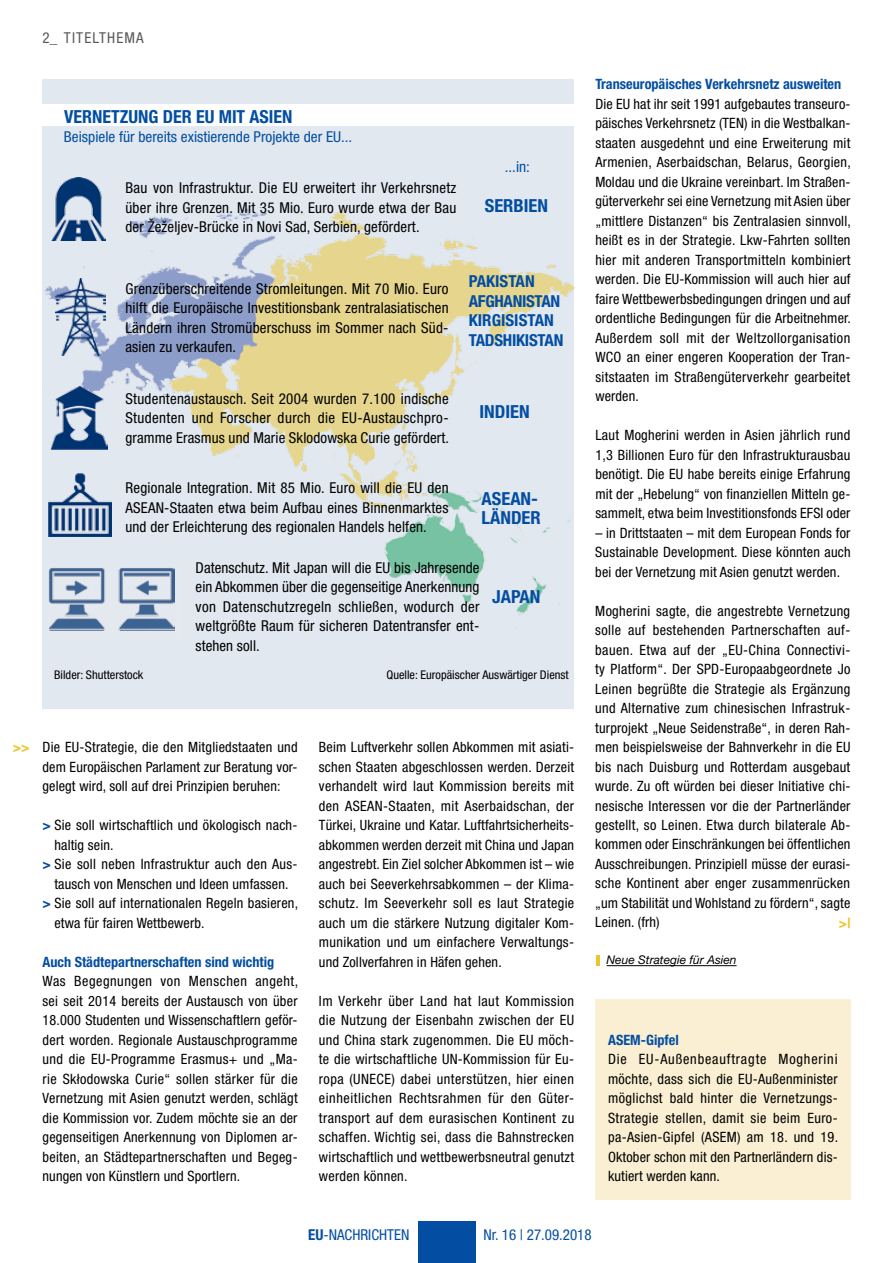
<style>
.page{position:relative;width:893px;height:1263px;background:#fff}
.page>*{position:absolute;margin:0;border:0;box-sizing:border-box;transform-origin:0 0}
.t1{font:700 condensed 18px/19.5px "Helvetica Neue LT";color:#034ea2}
.t2{font:700 condensed 16.5px/19.5px "Helvetica Neue LT";letter-spacing:-.015em;color:#034ea2}
.t3{font:condensed 15px/19.5px "Helvetica Neue LT";letter-spacing:.015em;color:#000;text-align:justify}
.t4{font:condensed 15px "Helvetica Neue LT";color:#034ea2}
.t5{font:condensed 15px "Helvetica Neue LT";letter-spacing:.08em;color:#58595b}
.t6{font:condensed 14.25px/19.5px "Helvetica Neue LT";letter-spacing:.015em;color:#000;text-align:justify}
.t7{font:700 condensed 14.25px "Helvetica Neue LT";color:#034ea2}
.t8{font:700 condensed 14.25px "Helvetica Neue LT";color:#edc52a}
.t9{font:condensed 12px "Helvetica Neue LT";color:#000}
.t10{font:italic 12px "Helvetica Neue LT";color:#000}
.s1{font-weight:700;color:#034ea2}
.s2{font-weight:700}
</style>
<div class="page">
<div style="left:418px;top:1221px;width:57px;height:42px;background:#034ea2"></div>
<div style="left:595px;top:999px;width:255px;height:201px;background:#faefd2"></div>
<hr style="left:607px;top:965px;width:130px;height:1px;background:#000">
<hr style="left:596px;top:955px;width:4px;height:11px;background:#edc52a">
<div style="left:43px;top:79px;width:531px;height:630px;background:#e1e8ef"></div>
<div style="left:23px;top:105px;width:562px;height:21px;background:#fff"></div>
<img style="left:42px;top:206px;width:532px;height:425px">
<img style="left:51px;top:177px;width:54px;height:64px">
<img style="left:55px;top:279px;width:50px;height:76px">
<img style="left:51px;top:386px;width:56px;height:64px">
<img style="left:49px;top:473px;width:63px;height:63px">
<div style="left:48px;top:567px;width:134px;height:73px;background:#e6e9ef"></div>
<img style="left:48px;top:568px;width:126px;height:63px">
<p class="t5" style="left:43px;top:29px;width:103px">2_ Titelthema</p>
<p class="t1" style="left:64px;top:106px;width:39px">Vernetzung</p>
<p class="t1" style="left:163px;top:106px;width:106px">der EU mit Asien</p>
<p class="t4" style="left:64px;top:128px;width:290px">Beispiele für bereits existierende Projekte der EU...</p>
<p class="t3" style="left:125px;top:178px;width:332px">Bau von Infrastruktur. Die EU erweitert ihr Verkehrsnetz über ihre Grenzen. Mit 35 Mio. Euro wurde etwa der Bau der Žeželjev-Brücke in Novi Sad, Serbien, gefördert.</p>
<p class="t4" style="left:505px;top:158px;width:27px">...in:</p>
<p class="t1" style="left:485px;top:195px;width:65px">SERBIEN</p>
<p class="t3" style="left:125px;top:279px;width:325px">Grenzüberschreitende Stromleitungen. Mit 70 Mio. Euro hilft die Europäische Investitionsbank zentralasiatischen Ländern ihren Stromüberschuss im Sommer nach Süd&shy;asien zu verkaufen.</p>
<p class="t2" style="left:469px;top:271px;width:96px">PAKISTAN<br>AFGHANISTAN<br>KIRGISISTAN<br>TADSHIKISTAN</p>
<p class="t3" style="left:125px;top:388px;width:325px">Studentenaustausch. Seit 2004 wurden 7.100 indische Studenten und Forscher durch die EU-Austauschpro&shy;gramme Erasmus und Marie Sklodowska Curie gefördert.</p>
<p class="t3" style="left:125px;top:478px;width:325px">Regionale Integration. Mit 85 Mio. Euro will die EU den ASEAN -Staaten etwa beim Aufbau eines Binnenmarktes und der Erleichterung des regionalen Handels helfen.</p>
<p class="t3" style="left:196px;top:558px;width:285px">Datenschutz. Mit Japan will die EU bis Jahresende ein Abkommen über die gegenseitige Anerkennung von Datenschutzregeln schließen, wodurch der weltgrößte Raum für sicheren Datentransfer ent&shy;stehen soll.</p>
<p class="t1" style="left:479px;top:401px;width:52px">INDIEN</p>
<p class="t1" style="left:482px;top:488px;width:59px">ASEAN-<br>LÄNDER</p>
<p class="t1" style="left:492px;top:586px;width:50px">JAPAN</p>
<p class="t9" style="left:54px;top:667px;width:91px">Bilder: Shutterstock</p>
<p class="t9" style="left:386px;top:667px;width:184px">Quelle: Europäischer Auswärtiger Dienst</p>
<p class="t8" style="left:13px;top:739px;width:19px">&gt;&gt;</p>
<p class="t6" style="left:43px;top:737px;width:257px">Die EU-Strategie, die den Mitgliedstaaten und dem Europäischen Parlament zur Beratung vor&shy;gelegt wird, soll auf drei Prinzipien beruhen:</p>
<p class="t6" style="left:43px;top:815px;width:257px"><span class="s1">&gt;</span> Sie soll wirtschaftlich und ökologisch nach-</p>
<p class="t6" style="left:54px;top:835px;width:61px">haltig sein.</p>
<p class="t6" style="left:43px;top:854px;width:257px"><span class="s1">&gt;</span> Sie soll neben Infrastruktur auch den Aus-</p>
<p class="t6" style="left:54px;top:874px;width:236px">tausch von Menschen und Ideen umfassen.</p>
<p class="t6" style="left:43px;top:893px;width:257px"><span class="s1">&gt;</span> Sie soll auf internationalen Regeln basieren,</p>
<p class="t6" style="left:54px;top:913px;width:152px">etwa für fairen Wettbewerb.</p>
<p class="t7" style="left:43px;top:953px;width:233px">Auch Städtepartnerschaften sind wichtig</p>
<p class="t6" style="left:43px;top:971px;width:257px">Was Begegnungen von Menschen angeht, sei seit 2014 bereits der Austausch von über 18.000 Studenten und Wissenschaftlern geför&shy;dert worden. Regionale Austauschprogramme und die EU-Programme Erasmus+ und „Ma&shy;rie Skłodowska Curie“ sollen stärker für die Vernetzung mit Asien genutzt werden, schlägt die Kommission vor. Zudem möchte sie an der gegenseitigen Anerkennung von Diplomen ar&shy;beiten, an Städtepartnerschaften und Begeg&shy;nungen von Künstlern und Sportlern.</p>
<p class="t6" style="left:319px;top:737px;width:257px">Beim Luftverkehr sollen Abkommen mit asiati&shy;schen Staaten abgeschlossen werden. Derzeit verhandelt wird laut Kommission bereits mit den ASEAN-Staaten, mit Aserbaidschan, der Türkei, Ukraine und Katar. Luftfahrtsicherheits&shy;abkommen werden derzeit mit China und Japan angestrebt. Ein Ziel solcher Abkommen ist – wie auch bei Seeverkehrsabkommen – der Klima&shy;schutz. Im Seeverkehr soll es laut Strategie auch um die stärkere Nutzung digitaler Kom&shy;munikation und um einfachere Verwaltungs&shy;und Zollverfahren in Häfen gehen.</p>
<p class="t6" style="left:319px;top:991px;width:257px">Im Verkehr über Land hat laut Kommission die Nutzung der Eisenbahn zwischen der EU und China stark zugenommen. Die EU möch&shy;te die wirtschaftliche UN-Kommission für Eu&shy;ropa (UNECE</p>
<p class="t6" style="left:319px;top:1069px;width:257px;text-indent:72px">) dabei unterstützen, hier einen einheitlichen Rechtsrahmen für den Güter&shy;transport auf dem eurasischen Kontinent zu schaffen. Wichtig sei, dass die Bahnstrecken wirtschaftlich und wettbewerbsneutral genutzt werden können.</p>
<p class="t7" style="left:595px;top:75px;width:247px">Transeuropäisches Verkehrsnetz ausweiten</p>
<p class="t6" style="left:595px;top:94px;width:257px">Die EU hat ihr seit 1991 aufgebautes transeuro&shy;päisches Verkehrsnetz (TEN) in die Westbalkan&shy;staaten ausgedehnt und eine Erweiterung mit Armenien, Aserbaidschan, Belarus, Georgien, Moldau und die Ukraine vereinbart. Im Straßen&shy;güterverkehr sei eine Vernetzung mit Asien über „mittlere Distanzen“ bis Zentralasien sinnvoll, heißt es in der Strategie. Lkw-Fahrten sollten hier mit anderen Transportmitteln kombiniert werden. Die EU-Kommission will auch hier auf faire Wettbewerbsbedingungen dringen und auf ordentliche Bedingungen für die Arbeitnehmer.<br>Außerdem soll mit der Weltzollorganisation WCO an einer engeren Kooperation der Tran&shy;sitstaaten im Straßengüterverkehr gearbeitet werden.</p>
<p class="t6" style="left:595px;top:425px;width:257px">Laut Mogherini werden in Asien jährlich rund 1,3 Billionen Euro für den Infrastrukturausbau benötigt. Die EU habe bereits einige Erfahrung mit der „Hebelung“ von finanziellen Mitteln ge&shy;sammelt, etwa beim Investitionsfonds EFSI oder</p>
<p class="t6" style="left:595px;top:523px;width:257px">– in Drittstaaten – mit dem European Fonds for Sustainable Development. Diese könnten auch bei der Vernetzung mit Asien genutzt werden.</p>
<p class="t6" style="left:595px;top:601px;width:257px">Mogherini sagte, die angestrebte Vernetzung solle auf bestehenden Partnerschaften auf&shy;bauen. Etwa auf der „EU-China Connectivi&shy;ty Platform“. Der SPD-Europaabgeordnete Jo Leinen begrüßte die Strategie als Ergänzung und Alternative zum chinesischen Infrastruk&shy;turprojekt „Neue Seidenstraße“, in deren Rah&shy;men beispielsweise der Bahnverkehr in die EU bis nach Duisburg und Rotterdam ausgebaut wurde. Zu oft würden bei dieser Initiative chi&shy;nesische Interessen vor die der Partnerländer gestellt, so Leinen. Etwa durch bilaterale Ab&shy;kommen oder Einschränkungen bei öffentlichen Ausschreibungen. Prinzipiell müsse der eurasi&shy;sche Kontinent aber enger zusammenrücken „um Stabilität und Wohlstand zu fördern“, sagte Leinen. (frh)</p>
<p class="t8" style="left:839px;top:914px;width:13px">&gt;|</p>
<p class="t10" style="left:607px;top:953px;width:132px">Neue Strategie für Asien</p>
<p class="t7" style="left:608px;top:1031px;width:72px">ASEM-Gipfel</p>
<p class="t6" style="left:608px;top:1049px;width:232px">Die EU-Außenbeauftragte Mogherini möchte, dass sich die EU-Außenminister möglichst bald hinter die Vernetzungs-Strategie stellen, damit sie beim Euro&shy;pa-Asien-Gipfel (ASEM) am 18. und 19.<br>Oktober schon mit den Partnerländern dis&shy;kutiert werden kann.</p>
<p class="t4" style="left:308px;top:1226px;width:30px"><span class="s2">EU</span>-NACHR</p>
<p class="t4" style="left:368px;top:1226px;width:12px">ICHTEN</p>
<p class="t4" style="left:484px;top:1226px;width:110px">Nr. 16 | 27.09.2018</p>
</div>
